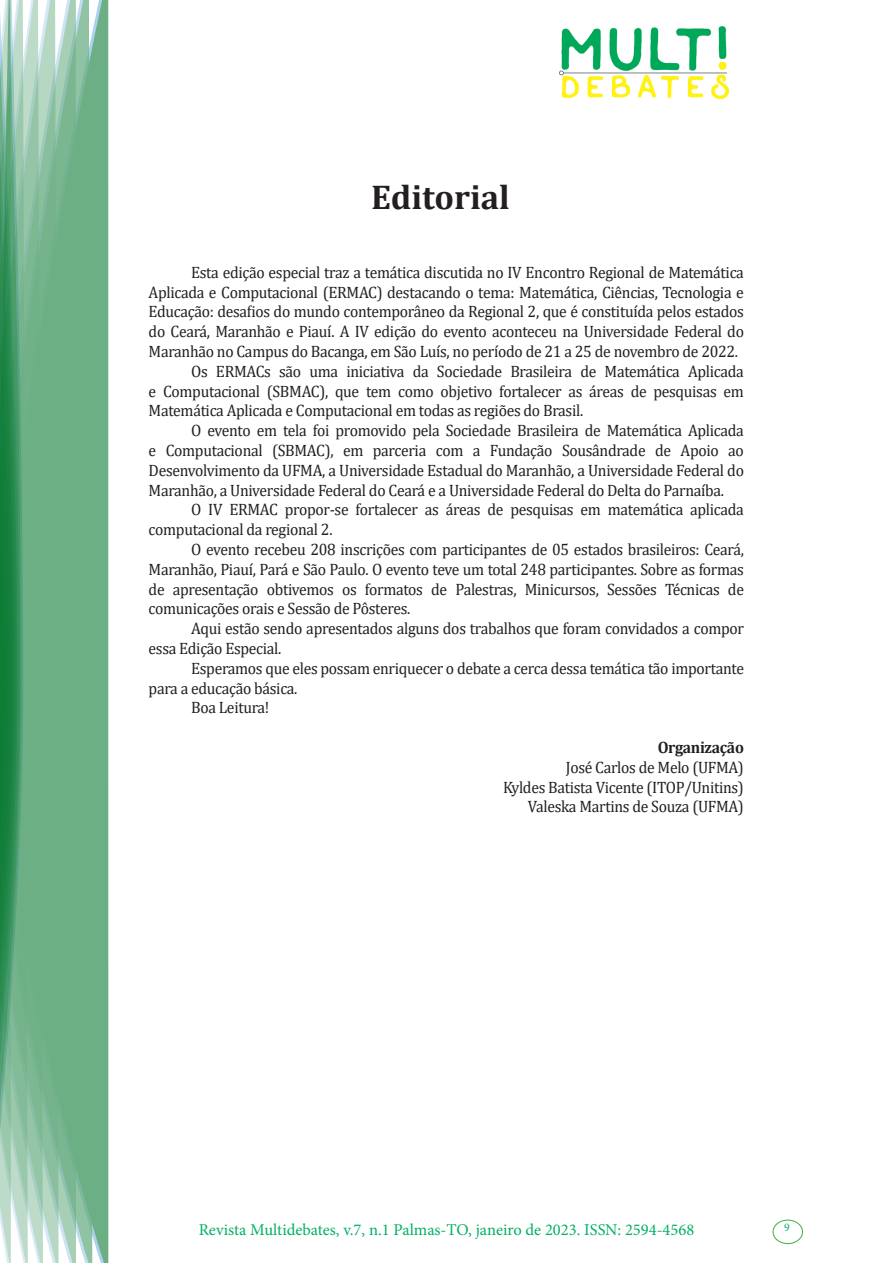
<style>
.page{position:relative;width:893px;height:1263px;background:#fff}
.page>*{position:absolute;margin:0;border:0;box-sizing:border-box;transform-origin:0 0}
.t1{font:700 34.5px "Cambria";color:#231f20}
.texto{font:16.5px/19.8px "Cambria";letter-spacing:-.02em;color:#231f20;text-align:justify;scale:.95 1}
.t2{font:16.5px "Minion Pro";color:#00b064}
.texto-2{font:700 16.5px "Cambria";letter-spacing:-.02em;color:#231f20;scale:.95 1}
.t3{font:11.7px "Minion Pro";color:#00b064}
</style>
<div class="page">
<img style="left:559px;top:26px;width:169px;height:72px">
<div style="left:95px;top:0;width:14px;height:1263px;background:#6caf84"></div>
<svg style="left:79px;top:0;width:16px;height:1263px;background:#71b289"></svg>
<svg style="left:62px;top:0;width:17px;height:1263px;background:#75b48c"></svg>
<svg style="left:45px;top:0;width:17px;height:1263px;background:#7cb792"></svg>
<svg style="left:30px;top:0;width:15px;height:1263px;background:#80ba96"></svg>
<svg style="left:0;top:0;width:30px;height:1263px;background:#61a97f"></svg>
<div style="left:772px;top:1219px;width:31px;height:25px;border:1px solid #40ae49;border-radius:50%"></div>
<p class="t1" style="left:371px;top:172px;width:140px">Editorial</p>
<p class="texto" style="left:149px;top:262px;width:628px;text-indent:43px">Esta edição especial traz a temática discutida no IV Encontro Regional de Matemática Aplicada e Computacional (ERMAC) destacando o tema: Matemática, Ciências, Tecnologia e Educação: desafios do mundo contemporâneo da Regional 2, que é constituída pelos estados do Ceará, Maranhão e Piauí. A IV edição do evento aconteceu na Universidade Federal do Maranhão no Campus do Bacanga, em São Luís, no período de 21 a 25 de novembro de 2022.</p>
<p class="texto" style="left:149px;top:361px;width:628px;text-indent:43px">Os ERMACs são uma iniciativa da Sociedade Brasileira de Matemática Aplicada e Computacional (SBMAC), que tem como objetivo fortalecer as áreas de pesquisas em Matemática Aplicada e Computacional em todas as regiões do Brasil.</p>
<p class="texto" style="left:149px;top:420px;width:628px;text-indent:43px">O evento em tela foi promovido pela Sociedade Brasileira de Matemática Aplicada e Computacional (SBMAC), em parceria com a Fundação Sousândrade de Apoio ao Desenvolvimento da UFMA, a Universidade Estadual do Maranhão, a Universidade Federal do Maranhão, a Universidade Federal do Ceará e a Universidade Federal do Delta do Parnaíba.</p>
<p class="texto" style="left:149px;top:500px;width:628px;text-indent:43px">O IV ERMAC propor-se fortalecer as áreas de pesquisas em matemática aplicada computacional da regional 2.</p>
<p class="texto" style="left:149px;top:539px;width:628px;text-indent:43px">O evento recebeu 208 inscrições com participantes de 05 estados brasileiros: Ceará, Maranhão, Piauí, Pará e São Paulo. O evento teve um total 248 participantes. Sobre as formas de apresentação obtivemos os formatos de Palestras, Minicursos, Sessões Técnicas de comunicações orais e Sessão de Pôsteres.</p>
<p class="texto" style="left:149px;top:618px;width:628px;text-indent:43px">Aqui estão sendo apresentados alguns dos trabalhos que foram convidados a compor essa Edição Especial.</p>
<p class="texto" style="left:149px;top:658px;width:628px;text-indent:43px">Esperamos que eles possam enriquecer o debate a cerca dessa temática tão importante para a educação básica.</p>
<p class="texto" style="left:191px;top:698px;width:84px">Boa Leitura!</p>
<p class="texto-2" style="left:658px;top:736px;width:92px">Organização</p>
<p class="texto" style="left:566px;top:757px;width:189px">José Carlos de Melo (UFMA)</p>
<p class="texto" style="left:503px;top:777px;width:255px">Kyldes Batista Vicente (ITOP/Unitins)</p>
<p class="texto" style="left:528px;top:797px;width:229px">Valeska Martins de Souza (UFMA)</p>
<p class="t2" style="left:199px;top:1218px;width:497px">Revista Multidebates, v.7, n.1 Palmas-TO, janeiro de 2023. ISSN: 2594-4568</p>
<p class="t3" style="left:784px;top:1219px;width:7px">9</p>
</div>
